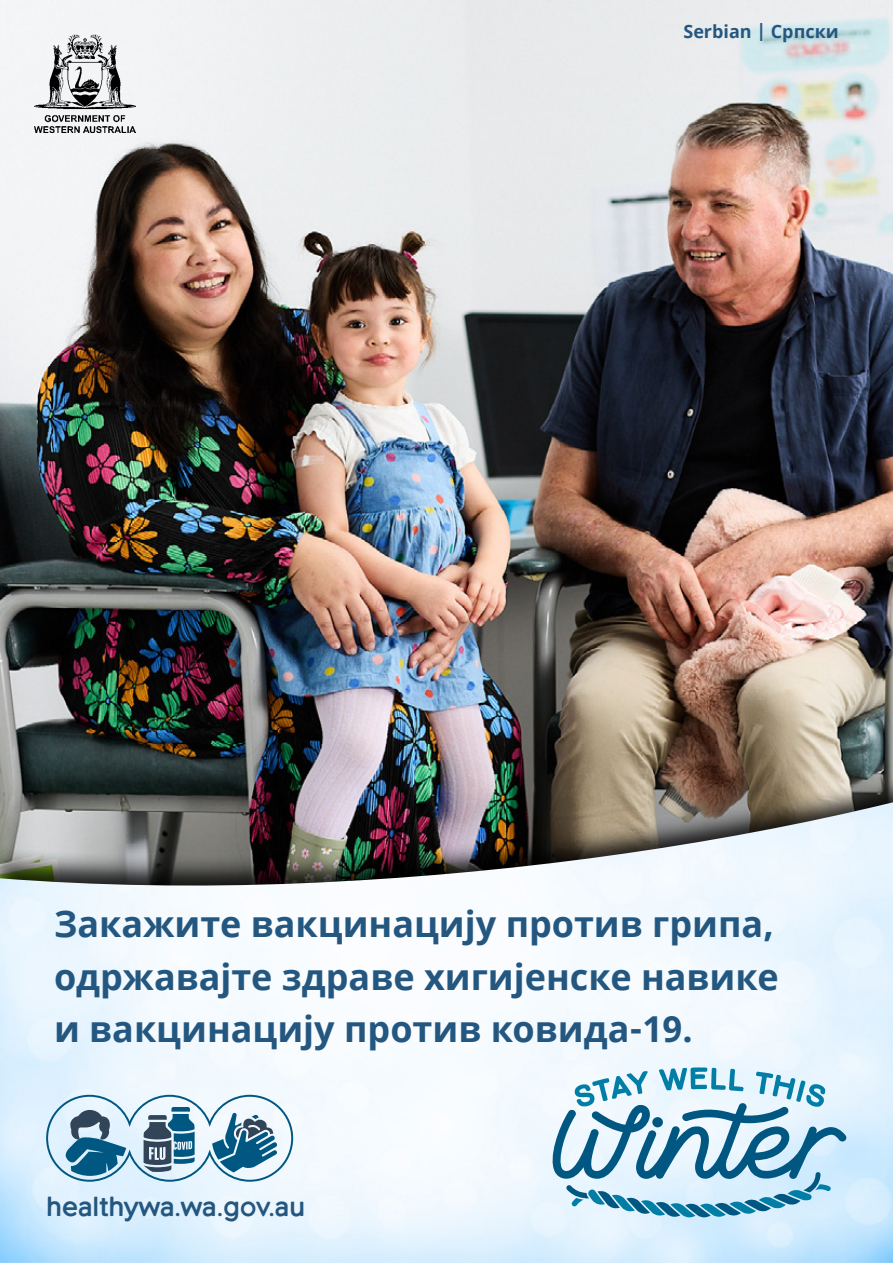
<style>
.page{position:relative;width:893px;height:1263px;background:#fff}
.page>*{position:absolute;margin:0;border:0;box-sizing:border-box;transform-origin:0 0}
.t1{font:700 36px/52.5px "Noto Sans";color:#245780}
.t2{font:700 27px "Northwoods";letter-spacing:-.01em;color:#245780}
.t3{font:700 18px "Noto Sans";color:#245780}
</style>
<div class="page">
<img style="left:0;top:0;width:893px;height:771px">
<div style="left:0;top:771px;width:893px;height:492px;background:#000;opacity:.85"></div>
<img style="left:0;top:802px;width:893px;height:461px">
<svg style="left:548px;top:1067px;width:299px;height:150px"></svg>
<svg style="left:46px;top:1095px;width:247px;height:87px"></svg>
<img style="left:34px;top:34px;width:102px;height:98px">
<p class="t3" style="left:683px;top:19px;width:157px">Serbian | Cрпски</p>
<p class="t1" style="left:54px;top:899px;width:726px">Закажите вакцинацију против грипа, одржавајте здраве хигијенске навике и вакцинацију против ковида-19.</p>
<p class="t2" style="left:46px;top:1190px;width:261px">healthywa.wa.gov.au</p>
</div>
